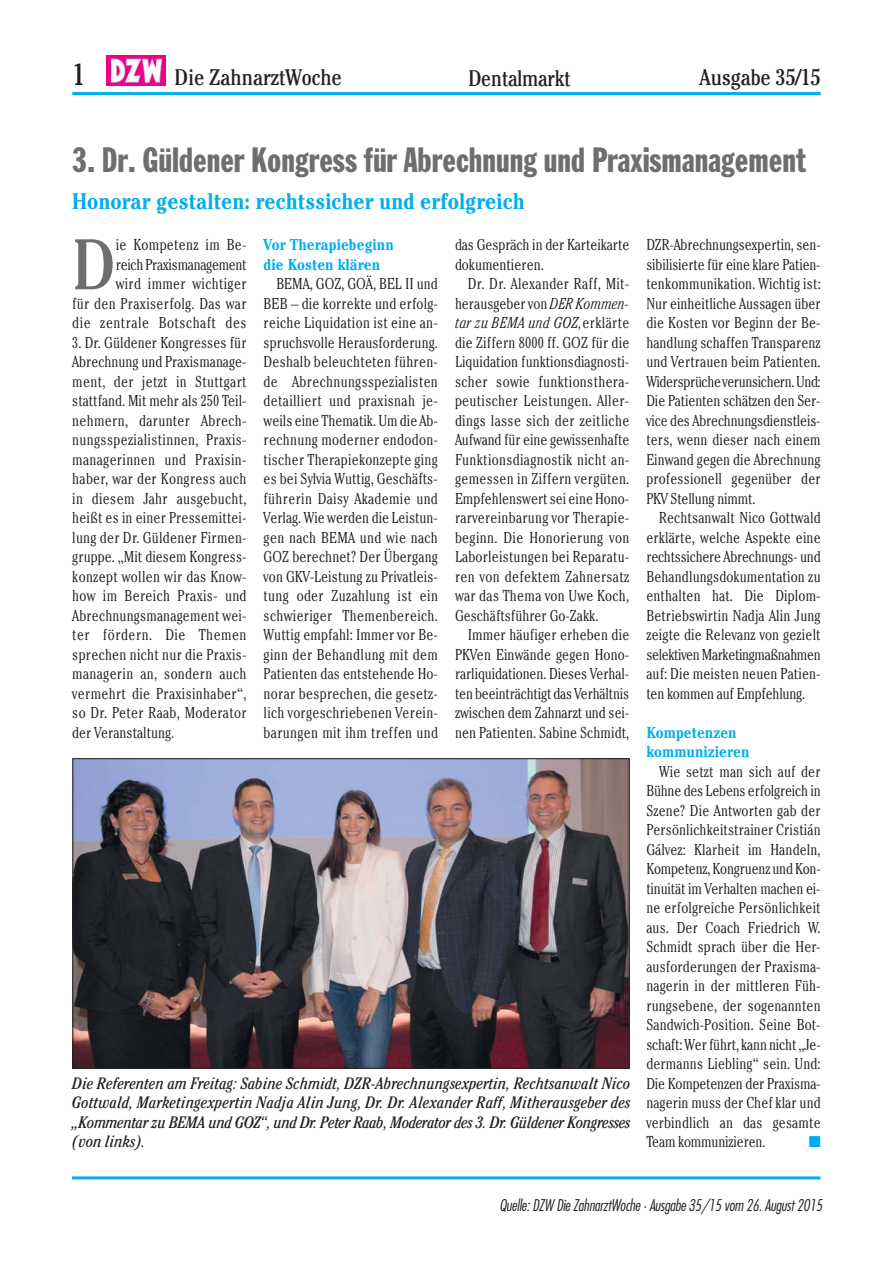
<style>
.page{position:relative;width:893px;height:1263px;background:#fff}
.page>*{position:absolute;margin:0;border:0;box-sizing:border-box;transform-origin:0 0}
.t1{font:condensed 71.4px "Cheltenham";color:#6d6e70}
.t2{font:33.75px "Franklin Gothic X Schmal";color:#6d6e70}
.t3{font:condensed 30px "Cheltenham";color:#231f20}
.t4{font:700 condensed 22.5px "Cheltenham";color:#00aeef}
.t5{font:condensed 22.5px "Cheltenham";color:#231f20}
.t6{font:condensed 22.5px "Cheltenham";color:#231f20;scale:.96 1}
.t7{font:italic condensed 16.5px/19.5px "Cheltenham";letter-spacing:-.02em;color:#231f20;text-align:justify}
.t8{font:300 condensed 15.75px/19.5px "Cheltenham";letter-spacing:.01em;color:#231f20;text-align:justify}
.t9{font:700 condensed 15.75px/19.5px "Cheltenham";color:#00aeef}
.t10{font:italic 300 condensed 15.75px "Futura";color:#231f20}
.t11{font:15.75px "Zapf Dingbats";color:#00aeef}
.s1{font-style:italic}
</style>
<div class="page">
<hr style="left:72px;top:1176px;width:748px;height:3px;background:#00aeef">
<hr style="left:72px;top:92px;width:749px;height:3px;background:#00aeef">
<img style="left:106px;top:55px;width:60px;height:30px">
<img style="left:74px;top:760px;width:553px;height:306px">
<h3 class="t3" style="left:72px;top:64px;width:15px">1</h3>
<h3 class="t5" style="left:174px;top:69px;width:169px">Die ZahnarztWoche</h3>
<h3 class="t5" style="left:700px;top:69px;width:123px">Ausgabe 35/15</h3>
<h3 class="t6" style="left:468px;top:70px;width:108px">Dentalmarkt</h3>
<h2 class="t2" style="left:72px;top:145px;width:735px">3. Dr. Güldener Kongress für Abrechnung und Praxismanagement</h2>
<h3 class="t4" style="left:72px;top:193px;width:454px">Honorar gestalten: rechtssicher und erfolgreich</h3>
<p class="t8" style="left:72px;top:237px;width:176px;text-align:right">ie Kompetenz im Be-<br>reich Praxismanagement<br>wird immer wichtiger<br>für den Praxiserfolg. Das war die zentrale Botschaft des</p>
<p class="t8" style="left:72px;top:334px;width:176px">3. Dr. Güldener Kongresses für Abrechnung und Praxismanage&shy;ment, der jetzt in Stuttgart stattfand. Mit mehr als 250 Teil&shy;nehmern, darunter Abrech&shy;nungsspezialistinnen, Praxis&shy;managerinnen und Praxisin&shy;haber, war der Kongress auch in diesem Jahr ausgebucht, heißt es in einer Pressemittei&shy;lung der Dr. Güldener Firmen&shy;gruppe. „Mit diesem Kongress&shy;konzept wollen wir das Know&shy;how im Bereich Praxis- und Abrechnungsmanagement wei&shy;ter fördern. Die Themen sprechen nicht nur die Praxis&shy;managerin an, sondern auch vermehrt die Praxisinhaber“, so Dr. Peter Raab, Moderator der Veranstaltung.</p>
<h1 class="t1" style="left:72px;top:239px;width:45px">D</h1>
<p class="t9" style="left:264px;top:237px;width:132px">Vor Therapiebeginn die Kosten klären</p>
<p class="t8" style="left:264px;top:276px;width:176px;text-indent:13px">BEMA, GOZ, GOÄ, BEL II und BEB – die korrekte und erfolg&shy;reiche Liquidation ist eine an&shy;spruchsvolle Herausforderung.<br>Deshalb beleuchteten führen&shy;de Abrechnungsspezialisten detailliert und praxisnah je&shy;weils eine Thematik. Um die Ab&shy;rechnung moderner endodon&shy;tischer Therapiekonzepte ging es bei Sylvia Wuttig, Geschäfts&shy;führerin Daisy Akademie und Verlag. Wie werden die Leistun&shy;gen nach BEMA und wie nach GOZ berechnet? Der Übergang von GKV-Leistung zu Privatleis&shy;tung oder Zuzahlung ist ein schwieriger Themenbereich.<br>Wuttig empfahl: Immer vor Be&shy;ginn der Behandlung mit dem Patienten das entstehende Ho&shy;norar besprechen, die gesetz&shy;lich vorgeschriebenen Verein&shy;barungen mit ihm treffen und</p>
<p class="t8" style="left:455px;top:237px;width:176px">das Gespräch in der Karteikarte dokumentieren.</p>
<p class="t8" style="left:455px;top:276px;width:176px;text-indent:13px">Dr. Dr. Alexander Raff, Mit&shy;herausgeber von <span class="s1">DER Kommen&shy;tar zu BEMA und GOZ,</span>erklärte die Ziffern 8000 ff. GOZ für die Liquidation funktionsdiagnosti&shy;scher sowie funktionsthera&shy;peutischer Leistungen. Aller&shy;dings lasse sich der zeitliche Aufwand für eine gewissenhafte Funktionsdiagnostik nicht an&shy;gemessen in Ziffern vergüten.<br>Empfehlenswert sei eine Hono&shy;rarvereinbarung vor Therapie&shy;beginn. Die Honorierung von Laborleistungen bei Reparatu&shy;ren von defektem Zahnersatz war das Thema von Uwe Koch, Geschäftsführer Go-Zakk.</p>
<p class="t8" style="left:455px;top:627px;width:176px;text-indent:13px">Immer häufiger erheben die PKVen Einwände gegen Hono&shy;rarliquidationen. Dieses Verhal&shy;ten beeinträchtigt das Verhältnis zwischen dem Zahnarzt und sei&shy;nen Patienten. Sabine Schmidt,</p>
<p class="t7" style="left:72px;top:1075px;width:560px">Die Referenten am Freitag: Sabine Schmidt, DZR-Abrechnungsexpertin, Rechtsanwalt Nico Gottwald, Marketingexpertin Nadja Alin Jung, Dr. Dr. Alexander Raff, Mitherausgeber des „Kommentar zu BEMA und GOZ“, und Dr. Peter Raab, Moderator des 3. Dr. Güldener Kongresses (von links).</p>
<p class="t8" style="left:646px;top:237px;width:176px">DZR-Abrechnungsexpertin, sen&shy;sibilisierte für eine klare Patien&shy;tenkommunikation. Wichtig ist:<br>Nur einheitliche Aussagen über die Kosten vor Beginn der Be&shy;handlung schaffen Transparenz und Vertrauen beim Patienten.<br>Widersprüche verunsichern. Und:<br>Die Patienten schätzen den Ser&shy;vice des Abrechnungsdienstleis&shy;ters, wenn dieser nach einem Einwand gegen die Abrechnung professionell gegenüber der PKV Stellung nimmt.</p>
<p class="t8" style="left:646px;top:510px;width:176px;text-indent:13px">Rechtsanwalt Nico Gottwald erklärte, welche Aspekte eine rechtssichere Abrechnungs- und Behandlungsdokumentation zu enthalten hat. Die Diplom-Betriebswirtin Nadja Alin Jung zeigte die Relevanz von gezielt selektiven Marketingmaßnahmen auf: Die meisten neuen Patien&shy;ten kommen auf Empfehlung.</p>
<p class="t9" style="left:646px;top:724px;width:105px">Kompetenzen kommunizieren</p>
<p class="t8" style="left:646px;top:763px;width:176px;text-indent:13px">Wie setzt man sich auf der Bühne des Lebens erfolgreich in Szene? Die Antworten gab der Persönlichkeitstrainer Cristián Gálvez: Klarheit im Handeln, Kompetenz, Kongruenz und Kon&shy;tinuität im Verhalten machen ei&shy;ne erfolgreiche Persönlichkeit aus. Der Coach Friedrich W.<br>Schmidt sprach über die Her&shy;ausforderungen der Praxisma&shy;nagerin in der mittleren Füh&shy;rungsebene, der sogenannten Sandwich-Position. Seine Bot&shy;schaft: Wer führt, kann nicht „Je&shy;dermanns Liebling“ sein. Und:<br>Die Kompetenzen der Praxisma&shy;nagerin muss der Chef klar und verbindlich an das gesamte Team kommunizieren.</p>
<p class="t11" style="left:809px;top:1134px;width:13px">■</p>
<p class="t10" style="left:499px;top:1198px;width:327px">Quelle:DZW Die ZahnarztWoche ·Ausgabe 35/15 vom 26.August2015</p>
</div>
